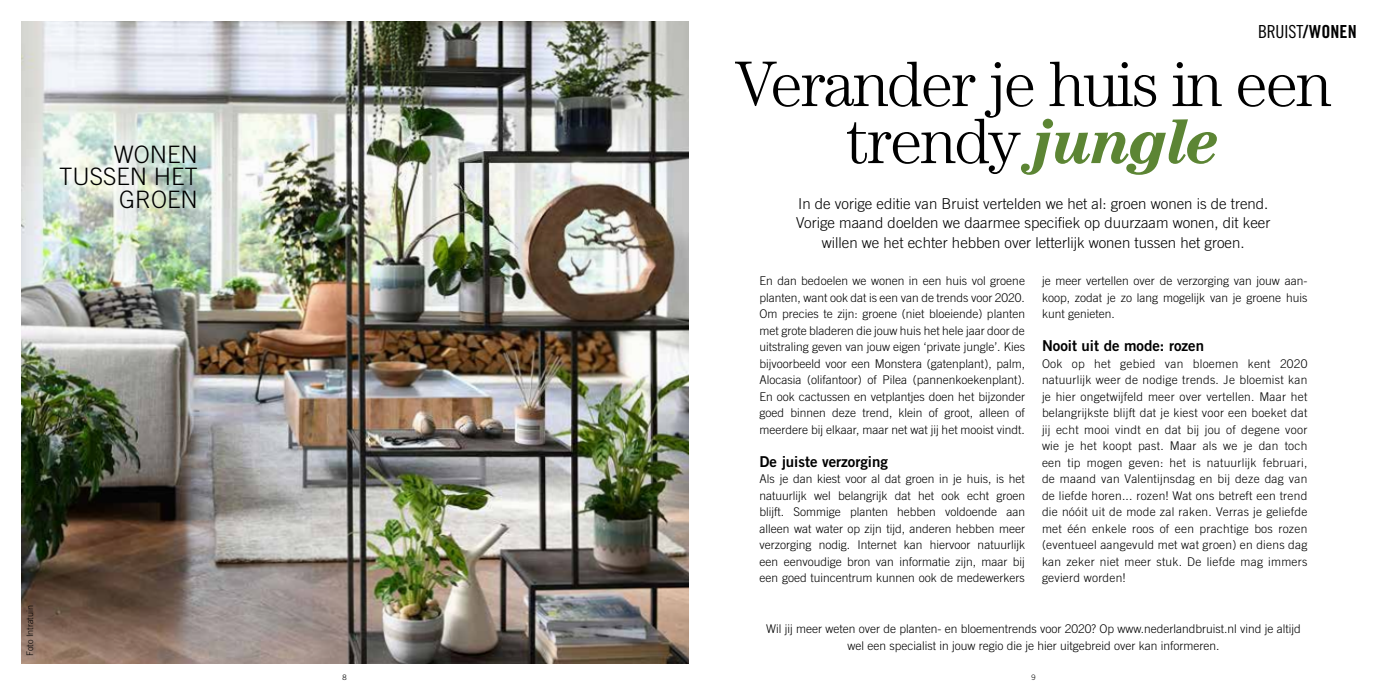
<style>
.page{position:relative;width:1378px;height:689px;background:#fff}
.page>*{position:absolute;margin:0;border:0;box-sizing:border-box;transform-origin:0 0}
.t1{font:300 64.5px/57px "Century Std";letter-spacing:-.03em;color:#000;text-align:center}
.t2{font:300 24px/22.5px "Trade Gothic LT Std";color:#000;text-align:right}
.t3{font:18px "Trade Gothic LT Std Cn 18";letter-spacing:-.01em;color:#000}
.t4{font:300 15px/19.5px "Trade Gothic LT Std";color:#000;text-align:center}
.t5{font:15px "Trade Gothic LT Std Bd 2";color:#000}
.t6{font:300 12px/16.5px "Trade Gothic LT Std";color:#000;text-align:justify}
.t7{font:300 9px "Trade Gothic LT Std";color:#000}
.t8{font:300 7.5px "Trade Gothic LT Std";color:#000}
.s1{font-family:"Trade Gothic LT Std Bd Cn 20"}
.s2{font-weight:700;font-style:italic;color:#5c8534}
</style>
<div class="page">
<img style="left:21px;top:21px;width:668px;height:642px">
<h2 class="t2" style="left:59px;top:142px;width:140px">WONEN<br>TUSSEN HET<br>GROEN</h2>
<p class="t7" style="left:25px;top:656px;width:53px;rotate:-90deg">Foto Intratuin</p>
<h3 class="t3" style="left:1258px;top:21px;width:100px">BRUIST<span class="s1">/WONEN</span></h3>
<h1 class="t1" style="left:735px;top:55px;width:598px">Verander je huis in een trendy <span class="s2">jungle</span></h1>
<p class="t4" style="left:796px;top:193px;width:475px">In de vorige editie van Bruist vertelden we het al: groen wonen is de trend.<br>Vorige maand doelden we daarmee specifiek op duurzaam wonen, dit keer willen we het echter hebben over letterlijk wonen tussen het groen.</p>
<p class="t6" style="left:1042px;top:272px;width:267px">je meer vertellen over de verzorging van jouw aan&shy;koop, zodat je zo lang mogelijk van je groene huis kunt genieten.</p>
<p class="t5" style="left:1042px;top:336px;width:164px">Nooit uit de mode: rozen</p>
<p class="t6" style="left:1042px;top:355px;width:267px">Ook op het gebied van bloemen kent 2020 natuurlijk weer de nodige trends. Je bloemist kan je hier ongetwijfeld meer over vertellen. Maar het belangrijkste blijft dat je kiest voor een boeket dat jij echt mooi vindt en dat bij jou of degene voor wie je het koopt past. Maar als we je dan toch een tip mogen geven: het is natuurlijk februari, de maand van Valentijnsdag en bij deze dag van de liefde horen... rozen! Wat ons betreft een trend die nóóit uit de mode zal raken. Verras je geliefde met één enkele roos of een prachtige bos rozen (eventueel aangevuld met wat groen) en diens dag kan zeker niet meer stuk. De liefde mag immers gevierd worden!</p>
<p class="t6" style="left:759px;top:272px;width:267px">En dan bedoelen we wonen in een huis vol groene planten, want ook dat is een van de trends voor 2020.<br>Om precies te zijn: groene (niet bloeiende) planten met grote bladeren die jouw huis het hele jaar door de uitstraling geven van jouw eigen ‘private jungle’. Kies bijvoorbeeld voor een Monstera (gatenplant), palm, Alocasia (olifantoor) of Pilea (pannenkoekenplant).<br>En ook cactussen en vetplantjes doen het bijzonder goed binnen deze trend, klein of groot, alleen of meerdere bij elkaar, maar net wat jij het mooist vindt.</p>
<p class="t5" style="left:759px;top:452px;width:130px">De juiste verzorging</p>
<p class="t6" style="left:759px;top:470px;width:267px">Als je dan kiest voor al dat groen in je huis, is het natuurlijk wel belangrijk dat het ook echt groen blijft. Sommige planten hebben voldoende aan alleen wat water op zijn tijd, anderen hebben meer verzorging nodig. Internet kan hiervoor natuurlijk een eenvoudige bron van informatie zijn, maar bij een goed tuincentrum kunnen ook de medewerkers</p>
<p class="t6" style="left:766px;top:621px;width:536px;text-align:center">Wil jij meer weten over de planten- en bloementrends voor 2020? Op www.nederlandbruist.nl vind je altijd wel een specialist in jouw regio die je hier uitgebreid over kan informeren.</p>
<p class="t8" style="left:342px;top:672px;width:6px">8</p>
<p class="t8" style="left:1031px;top:672px;width:6px">9</p>
</div>
